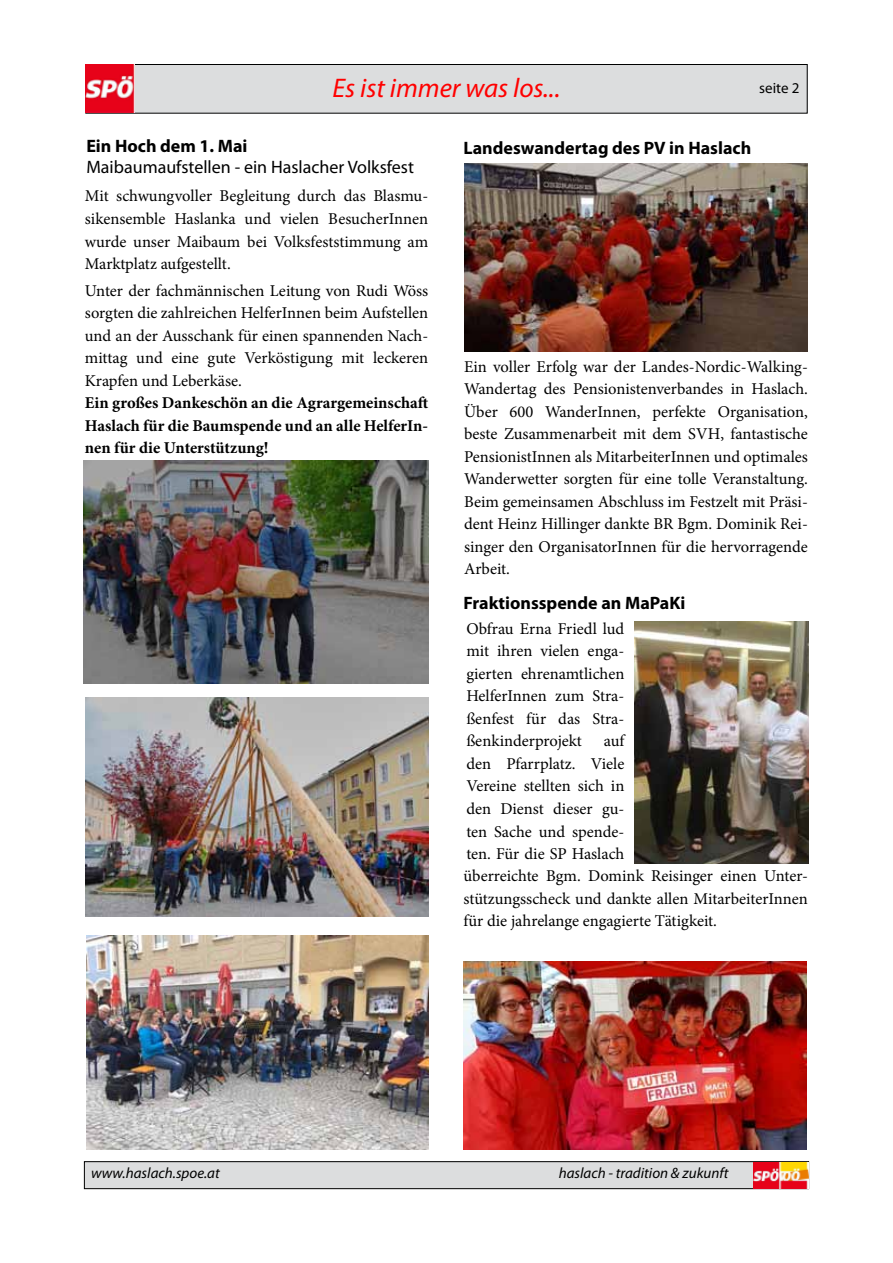
<style>
.page{position:relative;width:893px;height:1263px;background:#fff}
.page>*{position:absolute;margin:0;border:0;box-sizing:border-box;transform-origin:0 0}
.t1{font:italic 27px "Myriad Pro";color:#f00}
.t2{font:700 18px "Myriad Pro";color:#000}
.t3{font:18px "Myriad Pro";color:#000}
.t4{font:16.5px/22.5px "Minion Pro";color:#000;text-align:justify}
.t5{font:700 16.5px/22.5px "Minion Pro";color:#000;text-align:justify}
.t6{font:italic 15px "Myriad Pro";color:#000}
.t7{font:15px "Myriad Pro";color:#000}
</style>
<div class="page">
<div style="left:86px;top:64px;width:721px;height:49px;background:#dcddde"></div>
<div style="left:86px;top:64px;width:721px;height:49px;border:1px solid #000"></div>
<img style="left:85px;top:64px;width:49px;height:49px">
<div style="left:84px;top:1162px;width:725px;height:27px;background:#dcddde"></div>
<div style="left:84px;top:1161px;width:725px;height:28px;border:1px solid #000"></div>
<img style="left:753px;top:1162px;width:55px;height:26px">
<img style="left:84px;top:460px;width:344px;height:224px">
<img style="left:87px;top:935px;width:341px;height:214px">
<img style="left:464px;top:961px;width:342px;height:188px">
<img style="left:85px;top:697px;width:344px;height:219px">
<img style="left:464px;top:163px;width:344px;height:189px">
<img style="left:635px;top:622px;width:174px;height:241px">
<h1 class="t1" style="left:333px;top:71px;width:229px">Es ist immer was los...</h1>
<p class="t7" style="left:759px;top:79px;width:42px">seite 2</p>
<p class="t2" style="left:86px;top:134px;width:163px">Ein Hoch dem 1. Mai</p>
<p class="t3" style="left:86px;top:156px;width:329px">Maibaumaufstellen - ein Haslacher Volksfest</p>
<p class="t4" style="left:85px;top:185px;width:345px">Mit schwungvoller Begleitung durch das Blasmu&shy;sikensemble Haslanka und vielen BesucherInnen wurde unser Maibaum bei Volksfeststimmung am Marktplatz aufgestellt.</p>
<p class="t4" style="left:85px;top:279px;width:345px">Unter der fachmännischen Leitung von Rudi Wöss sorgten die zahlreichen HelferInnen beim Aufstellen und an der Ausschank für einen spannenden Nach&shy;mittag und eine gute Verköstigung mit leckeren Krapfen und Leberkäse.</p>
<p class="t5" style="left:85px;top:392px;width:345px">Ein großes Dankeschön an die Agrargemeinschaft Haslach für die Baumspende und an alle HelferIn&shy;nen für die Unterstützung!</p>
<p class="t2" style="left:463px;top:136px;width:289px">Landeswandertag des PV in Haslach</p>
<p class="t4" style="left:464px;top:355px;width:345px">Ein voller Erfolg war der Landes-Nordic-Walking-Wandertag des Pensionistenverbandes in Haslach.<br>Über 600 WanderInnen, perfekte Organisation, beste Zusammenarbeit mit dem SVH, fantastische PensionistInnen als MitarbeiterInnen und optimales Wanderwetter sorgten für eine tolle Veranstaltung.<br>Beim gemeinsamen Abschluss im Festzelt mit Präsi&shy;dent Heinz Hillinger dankte BR Bgm. Dominik Rei&shy;singer den OrganisatorInnen für die hervorragende Arbeit.</p>
<p class="t2" style="left:463px;top:591px;width:223px">Fraktionsspende an MaPaKi</p>
<p class="t4" style="left:466px;top:617px;width:160px">Obfrau Erna Friedl lud mit ihren vielen enga&shy;gierten ehrenamtlichen HelferInnen zum Stra&shy;ßenfest für das Stra&shy;ßenkinderprojekt</p>
<p class="t4" style="left:466px;top:730px;width:160px;text-indent:137px">auf den Pfarrplatz. Viele Vereine stellten sich in den Dienst dieser gu&shy;ten Sache und spende&shy;ten. Für die SP Haslach</p>
<p class="t4" style="left:463px;top:865px;width:346px">überreichte Bgm. Domink Reisinger einen Unter&shy;stützungsscheck und dankte allen MitarbeiterInnen für die jahrelange engagierte Tätigkeit.</p>
<p class="t6" style="left:91px;top:1163px;width:130px">www.haslach.spoe.at</p>
<p class="t6" style="left:559px;top:1163px;width:171px">haslach - tradition &amp; zukunft</p>
</div>
